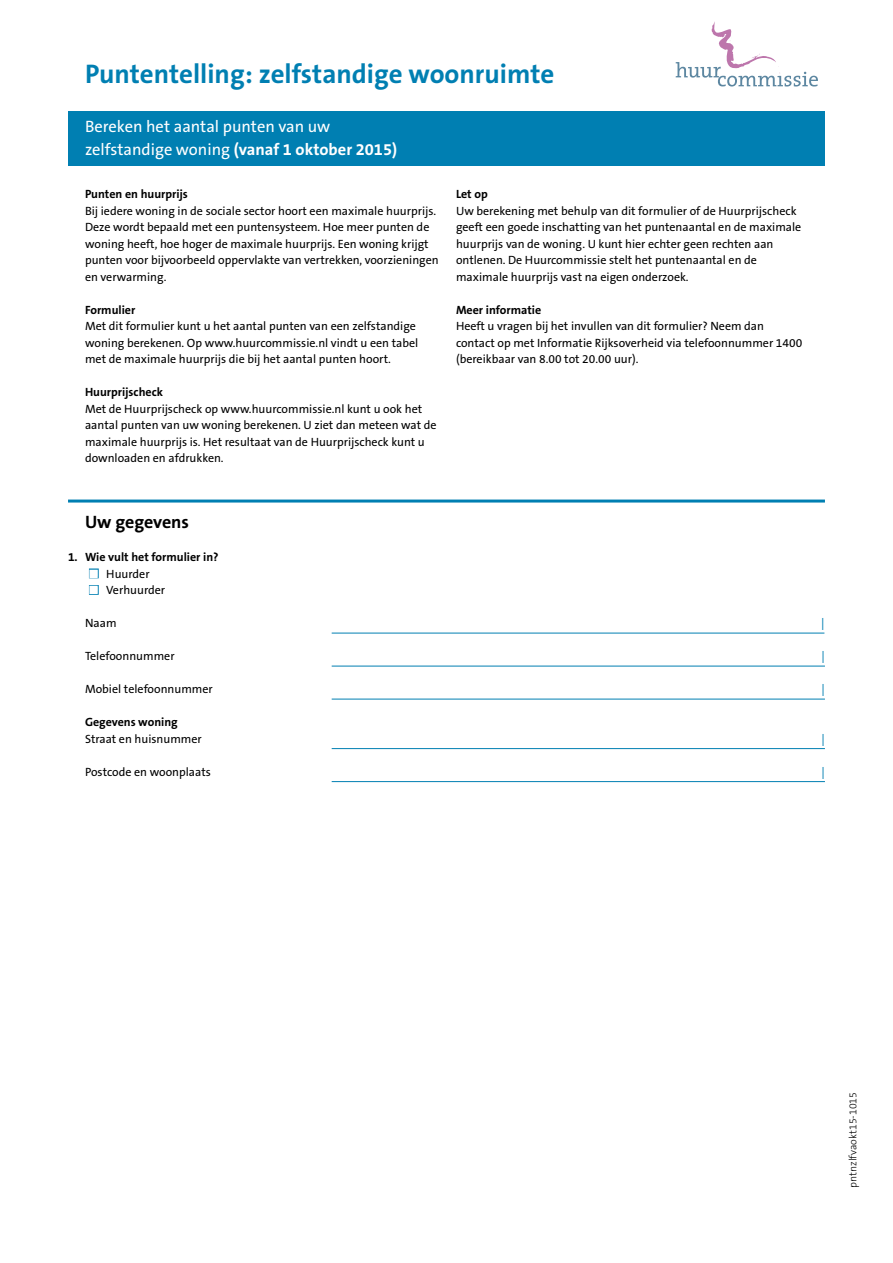
<style>
.page{position:relative;width:893px;height:1263px;background:#fff}
.page>*{position:absolute;margin:0;border:0;box-sizing:border-box;transform-origin:0 0}
.t1{font:700 27px "The Sans B W7";color:#007fb2}
.t2{font:700 18px "The Sans B W7";letter-spacing:-.005em;color:#000}
.t3{font:700 16.5px "The Sans B W7";color:#fff}
.t4{font:16.5px "The Sans B W5 Plain";color:#fff}
.t5{font:12px/16.5px "The Sans B W5 Plain";color:#000}
.t6{font:700 12px "The Sans B W7";color:#000}
.t7{font:12px "The Sans B W5 Plain";color:#007fb2}
.t8{font:300 10.5px "The Sans B W3";color:#000}
.s1{font-family:"The Sans B W5 Plain";font-weight:400}
.s2{color:#fff}
</style>
<div class="page">
<svg style="left:676px;top:21px;width:142px;height:66px"></svg>
<div style="left:68px;top:111px;width:757px;height:54px;background:#007fb2"></div>
<hr style="left:68px;top:499px;width:757px;height:3px;background:#007fb2">
<hr style="left:332px;top:633px;width:492px;height:1px;background:#007fb2">
<hr style="left:332px;top:666px;width:493px;height:1px;background:#007fb2">
<hr style="left:332px;top:699px;width:493px;height:1px;background:#007fb2">
<hr style="left:332px;top:748px;width:493px;height:1px;background:#007fb2">
<hr style="left:332px;top:781px;width:493px;height:1px;background:#007fb2">
<div style="left:89px;top:568px;width:10px;height:10px;border:2px solid #007fb2"></div>
<div style="left:89px;top:585px;width:10px;height:10px;border:2px solid #007fb2"></div>
<h1 class="t1" style="left:85px;top:56px;width:471px">Puntentelling: zelfstandige woonruimte</h1>
<h3 class="t4" style="left:85px;top:116px;width:247px">Bereken het aantal punten van uw</h3>
<h3 class="t3" style="left:85px;top:138px;width:314px"><span class="s1">zelfstandige woning</span> (vanaf 1 oktober 2015)</h3>
<p class="t6" style="left:85px;top:186px;width:104px">Punten en huurprijs</p>
<p class="t5" style="left:85px;top:202px;width:355px">Bij iedere woning in de sociale sector hoort een maximale huurprijs.<br>Deze wordt bepaald met een puntensysteem. Hoe meer punten de woning heeft, hoe hoger de maximale huurprijs. Een woning krijgt punten voor bijvoorbeeld oppervlakte van vertrekken, voorzieningen en verwarming.</p>
<p class="t6" style="left:85px;top:302px;width:52px">Formulier</p>
<p class="t5" style="left:85px;top:318px;width:335px">Met dit formulier kunt u het aantal punten van een zelfstandige woning berekenen. Op www.huurcommissie.nl vindt u een tabel met de maximale huurprijs die bij het aantal punten hoort.</p>
<p class="t6" style="left:85px;top:384px;width:80px">Huurprijscheck</p>
<p class="t5" style="left:85px;top:400px;width:353px">Met de Huurprijscheck op www.huurcommissie.nl kunt u ook het aantal punten van uw woning berekenen. U ziet dan meteen wat de maximale huurprijs is. Het resultaat van de Huurprijscheck kunt u downloaden en afdrukken.</p>
<p class="t6" style="left:456px;top:186px;width:33px">Let op</p>
<p class="t5" style="left:456px;top:202px;width:347px">Uw berekening met behulp van dit formulier of de Huurprijscheck geeft een goede inschatting van het puntenaantal en de maximale huurprijs van de woning. U kunt hier echter geen rechten aan ontlenen. De Huurcommissie stelt het puntenaantal en de maximale huurprijs vast na eigen onderzoek.</p>
<p class="t6" style="left:456px;top:302px;width:87px">Meer informatie</p>
<p class="t5" style="left:456px;top:318px;width:348px">Heeft u vragen bij het invullen van dit formulier? Neem dan contact op met Informatie Rijksoverheid via telefoonnummer 1400 (bereikbaar van 8.00 tot 20.00 uur).</p>
<h2 class="t2" style="left:85px;top:510px;width:106px">Uw gegevens</h2>
<p class="t6" style="left:68px;top:549px;width:152px">1. Wie vult het formulier in?</p>
<p class="t5" style="left:89px;top:565px;width:62px"><span class="s2">■</span> Huurder</p>
<p class="t5" style="left:89px;top:582px;width:77px"><span class="s2">■</span> Verhuurder</p>
<p class="t5" style="left:85px;top:615px;width:33px">Naam</p>
<p class="t7" style="left:821px;top:615px;width:5px">|</p>
<p class="t5" style="left:85px;top:648px;width:91px">Telefoonnummer</p>
<p class="t7" style="left:821px;top:648px;width:5px">|</p>
<p class="t5" style="left:85px;top:681px;width:129px">Mobiel telefoonnummer</p>
<p class="t7" style="left:821px;top:681px;width:5px">|</p>
<p class="t6" style="left:85px;top:714px;width:94px">Gegevens woning</p>
<p class="t5" style="left:85px;top:730px;width:118px">Straat en huisnummer</p>
<p class="t7" style="left:821px;top:731px;width:5px">|</p>
<p class="t5" style="left:85px;top:763px;width:127px">Postcode en woonplaats</p>
<p class="t7" style="left:821px;top:764px;width:5px">|</p>
<p class="t8" style="left:846px;top:1187px;width:97px;rotate:-90deg">pntnzlfvaokt15-1015</p>
</div>
